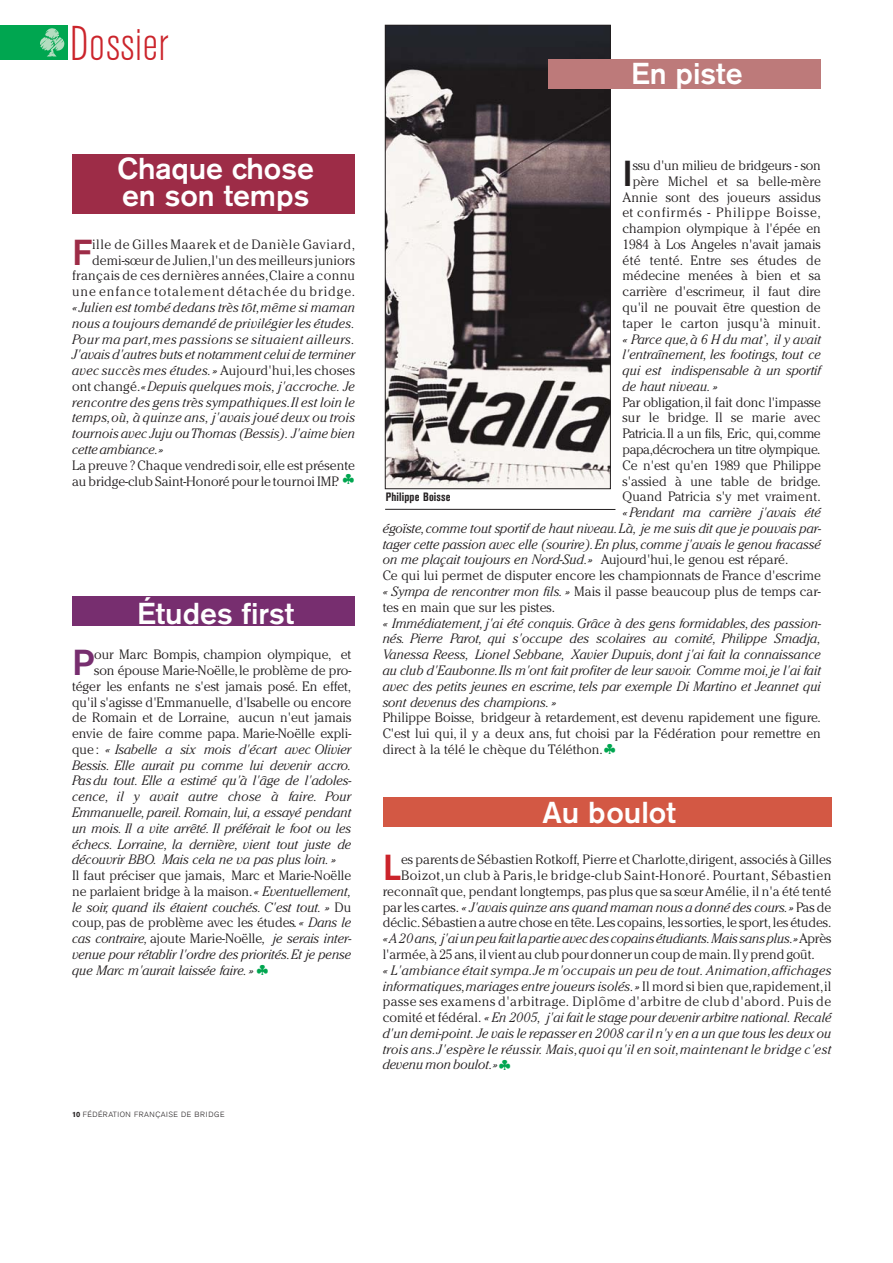
<style>
.page{position:relative;width:893px;height:1263px;background:#fff}
.page>*{position:absolute;margin:0;border:0;box-sizing:border-box;transform-origin:0 0}
.t1{font:300 condensed 48.3px "Akzidenz Grotesk BE";letter-spacing:.01em;color:#cb242b}
.t2{font:500 35.85px "Akzidenz Grotesk BE";color:#9d2c47}
.t3{font:500 35.85px "Akzidenz Grotesk BE";color:#772e6f}
.t4{font:500 35.85px "Akzidenz Grotesk BE";color:#231f20}
.t5{font:500 35.85px "Akzidenz Grotesk BE";color:#cb242b}
.t6{font:500 30px/27px "Akzidenz Grotesk BE";color:#fff}
.t7{font:italic 300 13.5px/15.8px "Cheltenham";letter-spacing:-.005em;color:#231f20;text-align:justify}
.t8{font:300 13.5px/15.8px "Cheltenham";color:#231f20;text-align:justify}
.t9{font:300 13.5px/15.8px "Cheltenham";letter-spacing:.025em;color:#231f20;text-align:right}
.t10{font:300 13.5px "Cheltenham";letter-spacing:.04em;color:#231f20}
.t11{font:italic 300 13.5px "Cheltenham";letter-spacing:.015em;color:#231f20}
.t12{font:700 condensed 12px "Akzidenz Grotesk BE";letter-spacing:.01em;color:#231f20}
.t13{font:300 7.5px "Akzidenz Grotesk BE";letter-spacing:.08em;color:#231f20}
.s1{font-style:normal}
.s2{font-weight:700}
</style>
<div class="page">
<div style="left:0;top:25px;width:67px;height:35px;background:#00a650"></div>
<svg style="left:40px;top:28px;width:25px;height:28px"></svg>
<img style="left:387px;top:27px;width:221px;height:460px">
<div style="left:385px;top:25px;width:225px;height:464px;border:1px solid #231f20"></div>
<div style="left:548px;top:60px;width:272px;height:29px;background:#bd7a7a"></div>
<div style="left:72px;top:597px;width:283px;height:29px;background:#772e6f"></div>
<div style="left:382px;top:798px;width:449px;height:29px;background:#d35844"></div>
<div style="left:72px;top:154px;width:283px;height:60px;background:#9d2c47"></div>
<hr style="left:385px;top:509px;width:230px;height:1px;background:#231f20">
<h1 class="t1" style="left:70px;top:26px;width:100px">Dossier</h1>
<h3 class="t6" style="left:631px;top:63px;width:113px">En piste</h3>
<h3 class="t6" style="left:117px;top:158px;width:198px">Chaque chose en son temps</h3>
<p class="t9" style="left:72px;top:238px;width:284px">ille de Gilles Maarek et de Danièle Gaviard, demi-sœur de Julien,l'un des meilleurs juniors français de ces dernières années,Claire a connu une enfance totalement détachée du bridge.</p>
<p class="t7" style="left:72px;top:301px;width:284px">«Julien est tombé dedans très tôt,même si maman nous a toujours demandé de privilégier les études.<br>Pour ma part,mes passions se situaient ailleurs.<br>J'avais d'autres buts et notamment celui de terminer avec succès mes études.» <span class="s1">Aujourd'hui,les choses ont changé.</span>«Depuis quelques mois, j'accroche. Je rencontre des gens très sympathiques.Il est loin le temps,où, à quinze ans, j'avais joué deux ou trois tournois avec Juju ou Thomas (Bessis). J'aime bien cette ambiance.»</p>
<p class="t8" style="left:72px;top:459px;width:284px">La preuve ? Chaque vendredi soir, elle est présente au bridge-club Saint-Honoré pour le tournoi IMP.</p>
<h2 class="t2" style="left:72px;top:239px;width:22px">F</h2>
<h3 class="t6" style="left:137px;top:602px;width:159px">Études first</h3>
<h2 class="t3" style="left:72px;top:650px;width:24px">P</h2>
<p class="t8" style="left:94px;top:648px;width:258px">our Marc Bompis, champion olympique, et</p>
<p class="t8" style="left:94px;top:664px;width:258px">son épouse Marie-Noëlle,le problème de pro-</p>
<p class="t8" style="left:72px;top:679px;width:280px">téger les enfants ne s'est jamais posé. En effet,</p>
<p class="t8" style="left:72px;top:695px;width:280px">qu'il s'agisse d'Emmanuelle, d'Isabelle ou encore</p>
<p class="t8" style="left:72px;top:711px;width:280px">de Romain et de Lorraine, aucun n'eut jamais</p>
<p class="t8" style="left:72px;top:727px;width:280px">envie de faire comme papa. Marie-Noëlle expli-</p>
<p class="t7" style="left:72px;top:743px;width:281px"><span class="s1">que :</span> « Isabelle a six mois d'écart avec Olivier</p>
<p class="t7" style="left:72px;top:758px;width:281px">Bessis. Elle aurait pu comme lui devenir accro.</p>
<p class="t7" style="left:72px;top:774px;width:281px">Pas du tout. Elle a estimé qu'à l'âge de l'adoles-</p>
<p class="t11" style="left:72px;top:792px;width:281px">cence, il y avait autre chose à faire. Pour</p>
<p class="t7" style="left:72px;top:806px;width:281px">Emmanuelle, pareil. Romain, lui, a essayé pendant</p>
<p class="t7" style="left:72px;top:821px;width:280px">un mois. Il a vite arrêté. Il préférait le foot ou les</p>
<p class="t7" style="left:72px;top:837px;width:281px">échecs. Lorraine, la dernière, vient tout juste de</p>
<p class="t7" style="left:72px;top:853px;width:265px">découvrir BBO. Mais cela ne va pas plus loin.»</p>
<p class="t7" style="left:72px;top:869px;width:281px"><span class="s1">Il faut préciser que jamais, Marc et Marie-Noëlle ne parlaient bridge à la maison.</span>« Eventuellement, le soir, quand ils étaient couchés. C'est tout. » <span class="s1">Du coup, pas de problème avec les études.</span> « Dans le cas contraire, <span class="s1">ajoute Marie-Noëlle</span>, je serais inter&shy;venue pour rétablir l'ordre des priorités.Et je pense que Marc m'aurait laissée faire.»</p>
<p class="t13" style="left:72px;top:1112px;width:154px"><span class="s2">10</span> FÉDÉRATION FRANÇAISE DE BRIDGE</p>
<p class="t8" style="left:622px;top:159px;width:200px;text-align:right">ssu d'un milieu de bridgeurs - son père Michel et sa belle-mère<br>Annie sont des joueurs assidus et confirmés - Philippe Boisse, champion olympique à l'épée en<br>1984 à Los Angeles n'avait jamais été tenté. Entre ses études de médecine menées à bien et sa carrière d'escrimeur, il faut dire qu'il ne pouvait être question de taper le carton jusqu'à minuit.</p>
<p class="t7" style="left:622px;top:332px;width:200px">« Parce que,à 6 H du mat’, il y avait l'entraînement, les footings, tout ce qui est indispensable à un sportif de haut niveau.»</p>
<p class="t8" style="left:622px;top:395px;width:200px">Par obligation,il fait donc l'impasse sur le bridge. Il se marie avec Patricia.Il a un fils, Eric, qui,comme papa,décrochera un titre olympique.<br>Ce n'est qu'en 1989 que Philippe s'assied à une table de bridge.<br>Quand Patricia s'y met vraiment.</p>
<p class="t7" style="left:382px;top:506px;width:440px;text-align:left;text-indent:240px">«Pendant ma carrière j'avais été égoïste,comme tout sportif de haut niveau.Là, je me suis dit que je pouvais par&shy;tager cette passion avec elle (sourire).En plus,comme j'avais le genou fracassé on me plaçait toujours en Nord-Sud.» <span class="s1">Aujourd'hui, le genou est réparé.<br>Ce qui lui permet de disputer encore les championnats de France d'escrime </span>« Sympa de rencontrer mon fils. » <span class="s1">Mais il passe beaucoup plus de temps car&shy;tes en main que sur les pistes.</span></p>
<p class="t7" style="left:382px;top:616px;width:440px">« Immédiatement, j'ai été conquis. Grâce à des gens formidables, des passion&shy;nés. Pierre Parot, qui s'occupe des scolaires au comité, Philippe Smadja, Vanessa Reess, Lionel Sebbane, Xavier Dupuis, dont j'ai fait la connaissance au club d'Eaubonne.Ils m'ont fait profiter de leur savoir. Comme moi,je l'ai fait avec des petits jeunes en escrime, tels par exemple Di Martino et Jeannet qui sont devenus des champions.»</p>
<p class="t8" style="left:382px;top:711px;width:439px">Philippe Boisse, bridgeur à retardement, est devenu rapidement une figure.<br>C'est lui qui, il y a deux ans, fut choisi par la Fédération pour remettre en direct à la télé le chèque du Téléthon.</p>
<h2 class="t4" style="left:622px;top:160px;width:12px">I</h2>
<p class="t12" style="left:386px;top:493px;width:66px">Philippe Boisse</p>
<h3 class="t6" style="left:542px;top:802px;width:135px">Au boulot</h3>
<h2 class="t5" style="left:382px;top:855px;width:20px">L</h2>
<p class="t8" style="left:401px;top:853px;width:432px">es parents de Sébastien Rotkoff, Pierre et Charlotte,dirigent, associés à Gilles</p>
<p class="t10" style="left:401px;top:871px;width:432px">Boizot,un club à Paris,le bridge-club Saint-Honoré. Pourtant, Sébastien</p>
<p class="t8" style="left:382px;top:885px;width:450px">reconnaît que, pendant longtemps, pas plus que sa sœur Amélie, il n'a été tenté</p>
<p class="t7" style="left:382px;top:900px;width:450px"><span class="s1">par les cartes.</span> « J'avais quinze ans quand maman nous a donné des cours.» <span class="s1">Pas de</span></p>
<p class="t8" style="left:382px;top:916px;width:450px">déclic. Sébastien a autre chose en tête. Les copains, les sorties, le sport, les études.</p>
<p class="t7" style="left:382px;top:932px;width:450px">« A 20 ans, j'ai un peu fait la partie avec des copains étudiants.Mais sans plus.»<span class="s1">Après</span></p>
<p class="t8" style="left:382px;top:948px;width:433px">l'armée, à 25 ans, il vient au club pour donner un coup de main. Il y prend goût.</p>
<p class="t7" style="left:382px;top:963px;width:450px">« L'ambiance était sympa.Je m'occupais un peu de tout. Animation,affichages informatiques,mariages entre joueurs isolés.» <span class="s1">Il mord si bien que,rapidement,il passe ses examens d'arbitrage. Diplôme d'arbitre de club d'abord. Puis de comité et fédéral.</span> « En 2005, j'ai fait le stage pour devenir arbitre national. Recalé d'un demi-point. Je vais le repasser en 2008 car il n'y en a un que tous les deux ou trois ans.J'espère le réussir. Mais,quoi qu'il en soit,maintenant le bridge c'est devenu mon boulot.»</p>
</div>
